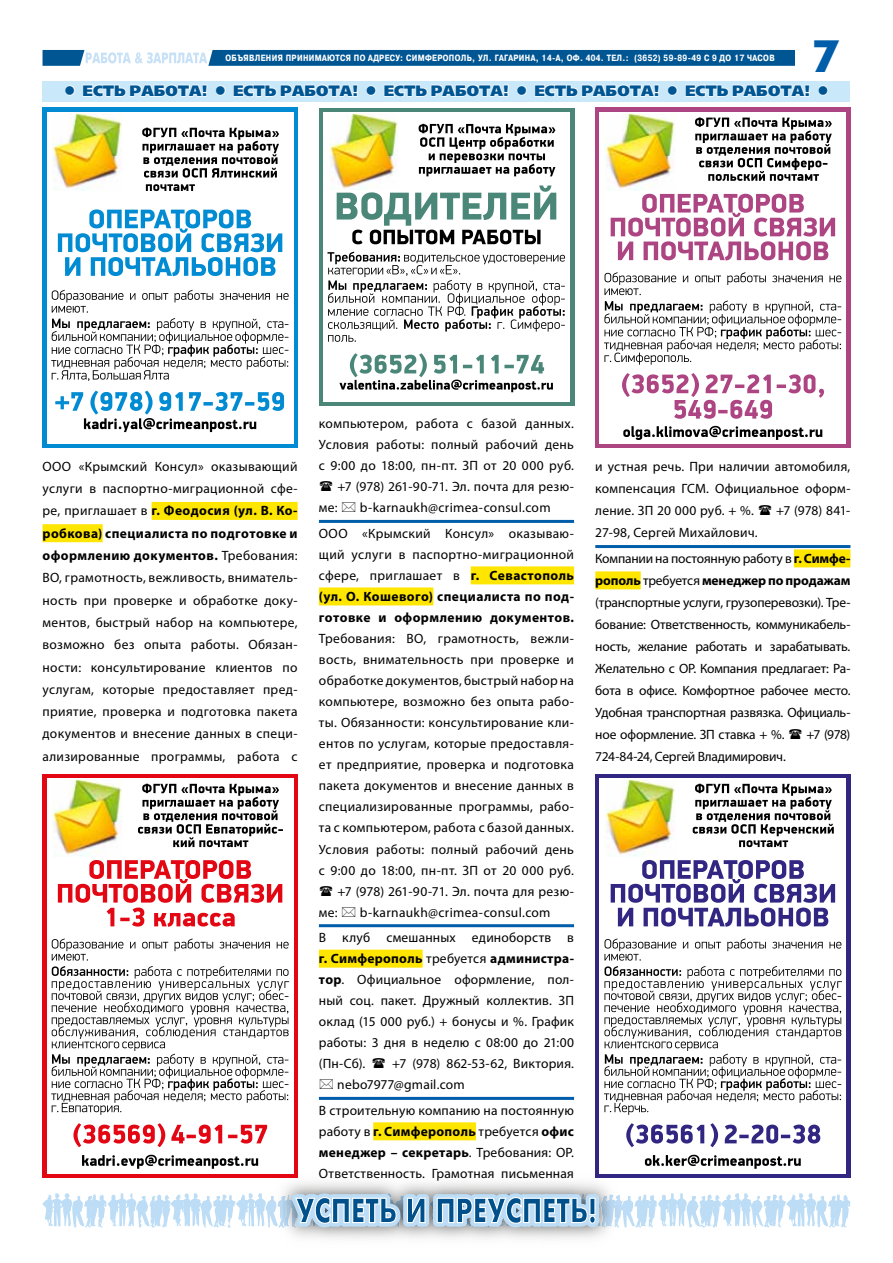
<style>
.page{position:relative;width:893px;height:1263px;background:#fff}
.page>*{position:absolute;margin:0;border:0;box-sizing:border-box;transform-origin:0 0}
.t1{font:45px "Futuris Extra CTT";color:#005da9}
.t2{font:15px "Free Set Extra CTT";color:#005693}
.t3{font:13.5px/22.4px "Myriad Pro";letter-spacing:.02em;color:#000;text-align:justify}
.t4{font:700 13.5px/21px "Myriad Pro";letter-spacing:.03em;color:#000;text-align:justify}
.t5{font:13.5px/26.2px "Myriad Pro";letter-spacing:-.01em;color:#000}
.t6{font:13.5px "Myriad Pro";letter-spacing:-.015em;color:#000}
.t7{font:700 9px "Pragmatica Cond C";letter-spacing:.04em;color:#fff}
.s1{font-weight:700}
.s2{font-weight:400}
</style>
<div class="page">
<svg style="left:42px;top:1193px;width:808px;height:34px"></svg>
<svg style="left:43px;top:50px;width:751px;height:16px;background:#2a72a5"></svg>
<div style="left:152px;top:502px;width:146px;height:18px;background:#ffe600"></div>
<div style="left:43px;top:524px;width:60px;height:18px;background:#ffe600"></div>
<hr style="left:319px;top:520px;width:255px;height:3px;background:#005da9">
<div style="left:471px;top:566px;width:103px;height:18px;background:#ffe600"></div>
<div style="left:319px;top:587px;width:114px;height:18px;background:#ffe600"></div>
<hr style="left:319px;top:924px;width:255px;height:3px;background:#005da9">
<div style="left:319px;top:950px;width:104px;height:18px;background:#ffe600"></div>
<hr style="left:319px;top:1097px;width:255px;height:3px;background:#005da9">
<div style="left:373px;top:1122px;width:103px;height:18px;background:#ffe600"></div>
<hr style="left:595px;top:545px;width:255px;height:3px;background:#005da9">
<div style="left:794px;top:549px;width:56px;height:18px;background:#ffe600"></div>
<div style="left:595px;top:571px;width:46px;height:18px;background:#ffe600"></div>
<div style="left:43px;top:81px;width:807px;height:21px;background:#c9e9fb"></div>
<svg style="left:65px;top:85px;width:10px;height:11px"></svg>
<svg style="left:82px;top:84px;width:126px;height:13px"></svg>
<svg style="left:215px;top:84px;width:143px;height:13px"></svg>
<svg style="left:366px;top:85px;width:11px;height:11px"></svg>
<svg style="left:383px;top:84px;width:126px;height:13px"></svg>
<svg style="left:516px;top:85px;width:11px;height:11px"></svg>
<svg style="left:534px;top:84px;width:126px;height:13px"></svg>
<svg style="left:667px;top:85px;width:11px;height:11px"></svg>
<svg style="left:685px;top:84px;width:125px;height:13px"></svg>
<svg style="left:818px;top:85px;width:10px;height:11px"></svg>
<div style="left:319px;top:108px;width:255px;height:297px;background:#4a8779"></div>
<div style="left:323px;top:112px;width:247px;height:289px;background:#fff"></div>
<img style="left:346px;top:114px;width:52px;height:10px">
<svg style="left:327px;top:124px;width:238px;height:268px"></svg>
<div style="left:43px;top:774px;width:255px;height:404px;background:#e30613"></div>
<div style="left:47px;top:778px;width:246px;height:396px;background:#fff"></div>
<img style="left:73px;top:781px;width:33px;height:3px">
<svg style="left:51px;top:784px;width:238px;height:385px"></svg>
<div style="left:595px;top:774px;width:255px;height:404px;background:#312783"></div>
<div style="left:600px;top:778px;width:246px;height:396px;background:#fff"></div>
<img style="left:626px;top:781px;width:33px;height:3px">
<svg style="left:604px;top:784px;width:238px;height:385px"></svg>
<div style="left:595px;top:108px;width:255px;height:340px;background:#ad4582"></div>
<div style="left:600px;top:112px;width:246px;height:332px;background:#fff"></div>
<img style="left:623px;top:114px;width:29px;height:3px">
<svg style="left:604px;top:117px;width:237px;height:323px"></svg>
<div style="left:43px;top:108px;width:255px;height:340px;background:#008bd2"></div>
<div style="left:47px;top:112px;width:246px;height:332px;background:#fff"></div>
<img style="left:70px;top:114px;width:52px;height:14px">
<svg style="left:51px;top:128px;width:238px;height:304px"></svg>
<p class="t7" style="left:225px;top:53px;width:551px">объявления принимаются по адресу: симферополь, ул. гагарина, 14-а, оф. 404. тел.: (3652) 59-89-49 с 9 до 17 часов</p>
<h1 class="t1" style="left:813px;top:31px;width:28px">7</h1>
<p class="t2" style="left:64px;top:82px;width:30px">● ест</p>
<p class="t2" style="left:114px;top:82px;width:65px">ь работа</p>
<p class="t2" style="left:202px;top:82px;width:43px">! ● ест</p>
<p class="t2" style="left:265px;top:82px;width:65px">ь работа</p>
<p class="t2" style="left:352px;top:82px;width:43px">! ● ест</p>
<p class="t2" style="left:415px;top:82px;width:65px">ь работа</p>
<p class="t2" style="left:503px;top:82px;width:43px">! ● ест</p>
<p class="t2" style="left:566px;top:82px;width:65px">ь работа</p>
<p class="t2" style="left:653px;top:82px;width:43px">! ● ест</p>
<p class="t2" style="left:717px;top:82px;width:65px">ь работа</p>
<p class="t2" style="left:804px;top:82px;width:26px">! ●</p>
<p class="t3" style="left:43px;top:455px;width:257px">ООО «Крымский Консул» оказывающий услуги в паспортно-миграционной сфе&shy;ре, приглашает в <span class="s1">г. Феодосия (ул. В. Ко&shy;робкова) специалиста по подготовке и оформлению документов.</span> Требования:<br>ВО, грамотность, вежливость, вниматель&shy;ность при проверке и обработке доку&shy;ментов, быстрый набор на компьютере, возможно без опыта работы. Обязан&shy;ности: консультирование клиентов по услугам, которые предоставляет пред&shy;приятие, проверка и подготовка пакета документов и внесение данных в специ&shy;ализированные программы, работа с</p>
<p class="t3" style="left:319px;top:412px;width:257px">компьютером, работа с базой данных.</p>
<p class="t3" style="left:319px;top:433px;width:257px">Условия работы: полный рабочий день</p>
<p class="t3" style="left:319px;top:454px;width:257px">с 9:00 до 18:00, пн-пт. ЗП от 20 000 руб.</p>
<p class="t3" style="left:337px;top:475px;width:238px">+7 (978) 261-90-71. Эл. почта для резю-</p>
<p class="t3" style="left:319px;top:496px;width:20px">ме:</p>
<p class="t3" style="left:319px;top:495px;width:257px;line-height:25.3px;text-indent:41px">b-karnaukh@crimea-consul.com<br>ООО «Крымский Консул» оказываю-</p>
<p class="t4" style="left:319px;top:543px;width:257px"><span class="s2">щий услуги в паспортно-миграционной сфере, приглашает в</span> г. Севастополь (ул. О. Кошевого) специалиста по под&shy;готовке и оформлению документов.</p>
<p class="t3" style="left:319px;top:627px;width:257px">Требования: ВО, грамотность, вежли-</p>
<p class="t3" style="left:319px;top:648px;width:257px">вость, внимательность при проверке и</p>
<p class="t3" style="left:319px;top:669px;width:257px">обработке документов, быстрый набор на</p>
<p class="t3" style="left:319px;top:690px;width:257px">компьютере, возможно без опыта рабо-</p>
<p class="t3" style="left:319px;top:711px;width:257px">ты. Обязанности: консультирование кли-</p>
<p class="t3" style="left:319px;top:732px;width:257px">ентов по услугам, которые предоставля-</p>
<p class="t3" style="left:319px;top:753px;width:257px">ет предприятие, проверка и подготовка</p>
<p class="t3" style="left:319px;top:774px;width:257px">пакета документов и внесение данных в</p>
<p class="t3" style="left:319px;top:795px;width:257px">специализированные программы, рабо-</p>
<p class="t3" style="left:319px;top:816px;width:257px">та с компьютером, работа с базой данных.</p>
<p class="t3" style="left:319px;top:837px;width:257px">Условия работы: полный рабочий день</p>
<p class="t3" style="left:319px;top:859px;width:257px">с 9:00 до 18:00, пн-пт. ЗП от 20 000 руб.</p>
<p class="t3" style="left:337px;top:880px;width:238px">+7 (978) 261-90-71. Эл. почта для резю-</p>
<p class="t3" style="left:319px;top:901px;width:20px">ме:</p>
<p class="t3" style="left:319px;top:899px;width:257px;line-height:25.3px;text-indent:41px">b-karnaukh@crimea-consul.com<br>В клуб смешанных единоборств в</p>
<p class="t3" style="left:319px;top:948px;width:257px;line-height:21px"><span class="s1">г. Симферополь</span> требуется <span class="s1">администра&shy;тор</span>. Официальное оформление, пол&shy;ный соц. пакет. Дружный коллектив. ЗП оклад (15 000 руб.) + бонусы и %. График работы: 3 дня в неделю с 08:00 до 21:00 (Пн-Сб).</p>
<p class="t3" style="left:337px;top:1053px;width:238px;line-height:21px;text-indent:55px">+7 (978) 862-53-62, Виктория. nebo7977@gmail.com</p>
<p class="t3" style="left:319px;top:1099px;width:257px;line-height:21px">В строительную компанию на постоянную работу в <span class="s1">г. Симферополь</span> требуется <span class="s1">офис менеджер – секретарь</span>. Требования: ОР.<br>Ответственность. Грамотная письменная</p>
<p class="t3" style="left:595px;top:455px;width:257px;line-height:21.9px">и устная речь. При наличии автомобиля, компенсация ГСМ. Официальное оформ&shy;ление. ЗП 20 000 руб. + %.</p>
<p class="t3" style="left:776px;top:499px;width:76px">+7 (978) 841-</p>
<p class="t5" style="left:595px;top:519px;width:257px">27-98, Сергей Михайлович.<br>Компании на постоянную работу в <span class="s1">г. Симфе-</span></p>
<p class="t3" style="left:595px;top:569px;width:257px;line-height:21.9px"><span class="s1">рополь</span> требуется <span class="s1">менеджер по продажам </span>(транспортные услуги, грузоперевозки). Тре&shy;бование: Ответственность, коммуникабель&shy;ность, желание работать и зарабатывать.<br>Желательно с ОР. Компания предлагает: Ра&shy;бота в офисе. Комфортное рабочее место.<br>Удобная транспортная развязка. Официаль&shy;ное оформление. ЗП ставка + %.</p>
<p class="t3" style="left:807px;top:723px;width:45px">+7 (978)</p>
<p class="t6" style="left:595px;top:748px;width:192px">724-84-24, Сергей Владимирович.</p>
</div>
